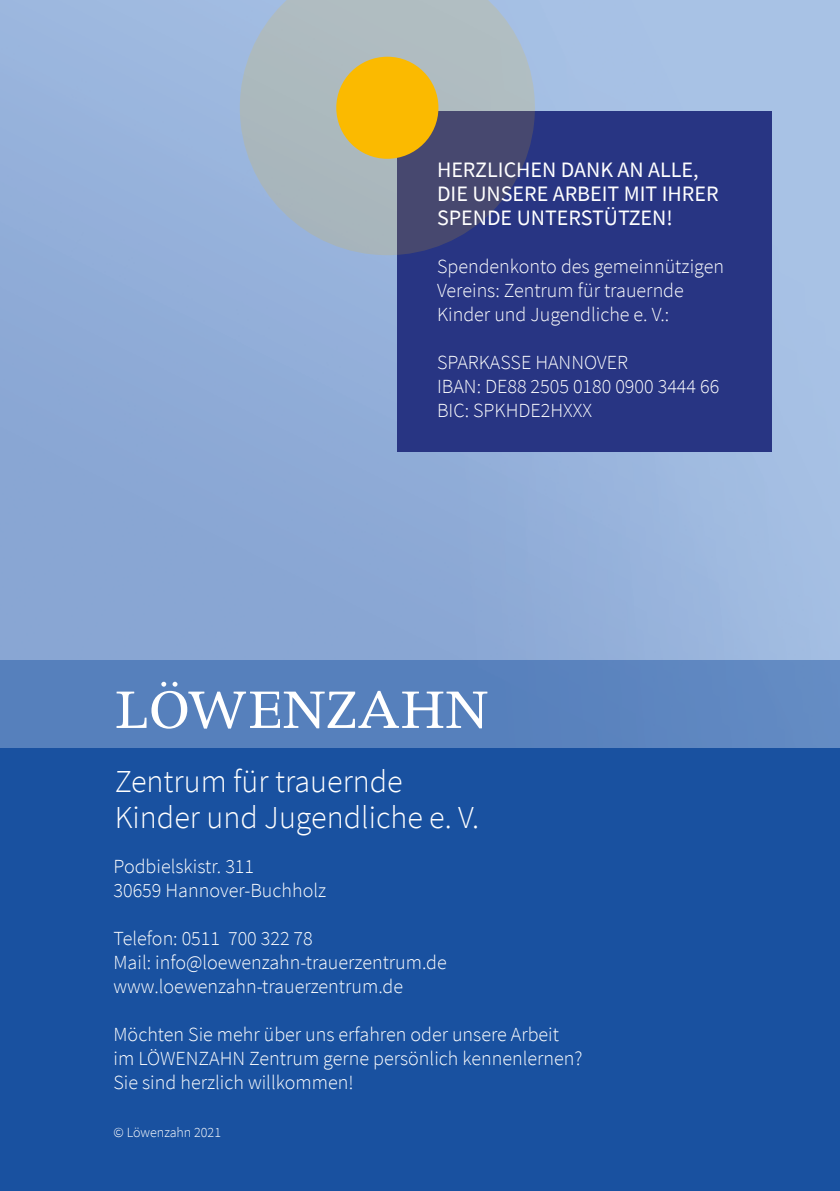
<style>
.page{position:relative;width:840px;height:1191px;background:#fff}
.page>*{position:absolute;margin:0;border:0;box-sizing:border-box;transform-origin:0 0}
.t1{font:63.2px "Apollo MT Std";color:#fff}
.t2{font:300 32px/36px "Source Sans Pro";color:#fff}
.t3{font:22px/24px "Source Sans Pro";color:#fff}
.t4{font:300 20px/24px "Source Sans Pro";color:#fff}
.t5{font:300 14px "Source Sans Pro";color:#fff}
</style>
<div class="page">
<img style="left:0;top:0;width:839px;height:660px">
<div style="left:0;top:748px;width:839px;height:443px;background:#1951a0"></div>
<svg style="left:0;top:660px;width:839px;height:88px;background:#5982bd"></svg>
<div style="left:397px;top:111px;width:374px;height:341px;background:#283583"></div>
<svg style="left:240px;top:0;width:294px;height:255px;background:#8d99ad"></svg>
<div style="left:336px;top:57px;width:102px;height:102px;background:#fbba00;border-radius:50%"></div>
<p class="t3" style="left:437px;top:157px;width:283px">HERZLICHEN DANK AN ALLE,<br>DIE UNSERE ARBEIT MIT IHRER<br>SPENDE UNTERSTÜTZEN!</p>
<p class="t4" style="left:437px;top:254px;width:288px">Spendenkonto des gemeinnützigen<br>Vereins: Zentrum für trauernde<br>Kinder und Jugendliche e. V.:</p>
<p class="t4" style="left:437px;top:350px;width:283px">SPARKASSE HANNOVER<br>IBAN: DE88 2505 0180 0900 3444 66<br>BIC: SPKHDE2HXXX</p>
<h1 class="t1" style="left:115px;top:675px;width:375px">LÖWENZAHN</h1>
<h2 class="t2" style="left:115px;top:763px;width:365px">Zentrum für trauernde<br>Kinder und Jugendliche e. V.</h2>
<p class="t4" style="left:113px;top:854px;width:214px">Podbielskistr. 311<br>30659 Hannover-Buchholz</p>
<p class="t4" style="left:113px;top:926px;width:334px">Telefon: 0511 700 322 78<br>Mail: info@loewenzahn-trauerzentrum.de www.loewenzahn-trauerzentrum.de</p>
<p class="t4" style="left:113px;top:1022px;width:470px">Möchten Sie mehr über uns erfahren oder unsere Arbeit im LÖWENZAHN Zentrum gerne persönlich kennenlernen?<br>Sie sind herzlich willkommen!</p>
<p class="t5" style="left:113px;top:1123px;width:109px">© Löwenzahn 2021</p>
</div>
